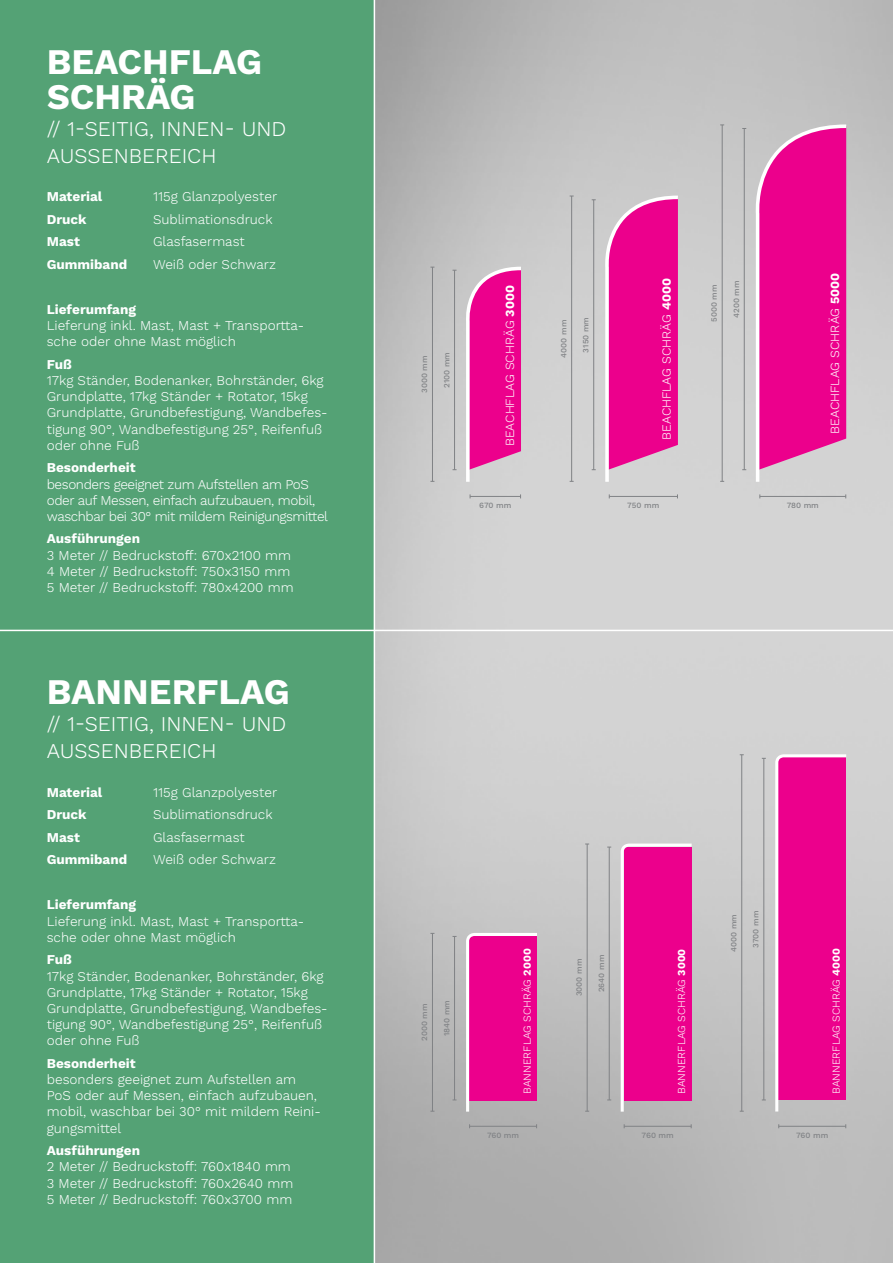
<style>
.page{position:relative;width:893px;height:1263px;background:#fff}
.page>*{position:absolute;margin:0;border:0;box-sizing:border-box;transform-origin:0 0}
.t1{font:700 36px/34.5px "Work Sans";color:#fff}
.t2{font:300 21px/27px "Work Sans";color:#fff}
.t3{font:300 13.5px/16.2px "Work Sans";color:#fff}
.t4{font:700 13.5px "Work Sans";color:#fff}
.t5{font:300 13.5px/16.2px "Work Sans";letter-spacing:-.03em;color:#fff}
.t6{font:300 12.45px "Work Sans";color:#fff}
.t7{font:300 10.65px "Work Sans";color:#fff}
.t8{font:500 7.95px "Work Sans";color:#808285}
.s1{font-weight:300}
.s2{font-weight:700}
</style>
<div class="page">
<div style="left:0;top:0;width:374px;height:1263px;background:#54a275"></div>
<img style="left:375px;top:0;width:518px;height:1263px">
<hr style="left:0;top:630px;width:893px;height:1px;background:#fff">
<hr style="left:760px;top:496px;width:86px;height:1px;background:#808285">
<svg style="left:742px;top:124px;width:104px;height:358px;background:#e43a9f"></svg>
<hr style="left:722px;top:125px;width:1px;height:356px;background:#808285">
<hr style="left:609px;top:496px;width:68px;height:1px;background:#808285">
<svg style="left:592px;top:196px;width:86px;height:286px;background:#e543a3"></svg>
<hr style="left:571px;top:196px;width:1px;height:285px;background:#808285">
<svg style="left:463px;top:267px;width:58px;height:215px;background:#e737a0"></svg>
<hr style="left:470px;top:496px;width:51px;height:1px;background:#808285">
<hr style="left:454px;top:270px;width:1px;height:200px;background:#808285">
<hr style="left:432px;top:267px;width:1px;height:214px;background:#808285">
<hr style="left:470px;top:1126px;width:67px;height:1px;background:#808285">
<hr style="left:454px;top:936px;width:1px;height:164px;background:#808285">
<hr style="left:432px;top:933px;width:1px;height:178px;background:#808285">
<svg style="left:466px;top:933px;width:71px;height:178px;background:#e91894"></svg>
<hr style="left:779px;top:1126px;width:67px;height:1px;background:#808285">
<hr style="left:763px;top:758px;width:1px;height:342px;background:#808285">
<hr style="left:741px;top:755px;width:1px;height:356px;background:#808285">
<svg style="left:775px;top:754px;width:71px;height:357px;background:#eb1393"></svg>
<hr style="left:624px;top:1126px;width:67px;height:1px;background:#808285">
<hr style="left:609px;top:847px;width:1px;height:253px;background:#808285">
<hr style="left:587px;top:844px;width:1px;height:267px;background:#808285">
<svg style="left:621px;top:843px;width:71px;height:268px;background:#ea1493"></svg>
<h1 class="t1" style="left:47px;top:46px;width:217px">Beachf lag<br>Schräg</h1>
<h2 class="t2" style="left:47px;top:116px;width:238px">// 1-seitig, I nnen- und<br>AuSSenbereich</h2>
<p class="t4" style="left:47px;top:189px;width:57px">Material</p>
<p class="t3" style="left:153px;top:189px;width:126px">115g Glanzpolyester</p>
<p class="t4" style="left:47px;top:211px;width:78px">Druck <span class="s1">S</span></p>
<p class="t3" style="left:161px;top:212px;width:113px">ublimationsdruck</p>
<p class="t4" style="left:47px;top:234px;width:35px">Mast</p>
<p class="t3" style="left:153px;top:234px;width:93px">Glasfasermast</p>
<p class="t4" style="left:47px;top:256px;width:82px">Gummiband</p>
<p class="t3" style="left:153px;top:257px;width:124px">Weiß oder Schwarz</p>
<p class="t4" style="left:47px;top:301px;width:91px">Lieferumfang</p>
<p class="t3" style="left:47px;top:318px;width:259px">Lieferung inkl. M ast, M ast + Transportta&shy;sche oder ohne Mast möglich</p>
<p class="t4" style="left:47px;top:356px;width:27px">Fuß</p>
<p class="t3" style="left:47px;top:373px;width:282px">17kg Ständer, Bodenanker, Bohrständer, 6kg Grundplatte, 17kg Ständer + Rotator, 15kg Grundplatte, Grundbefestigung, Wandbefes&shy;tigung 90°, Wandbefestigung 25°, Reifenfuß oder ohne Fuß</p>
<p class="t4" style="left:47px;top:460px;width:90px">Besonderheit</p>
<p class="t5" style="left:47px;top:476px;width:283px">besonders geeignet zum Aufstellen am PoS oder auf Messen, einfach aufzubauen, mobil, waschbar bei 30° mit mildem Reinigungsmittel</p>
<p class="t4" style="left:47px;top:531px;width:95px">Ausführungen</p>
<p class="t3" style="left:47px;top:547px;width:248px">3 M eter // Bedruckstoff: 670x2100 mm<br>4 M eter // Bedruckstoff: 750x3150 mm<br>5 M eter // Bedruckstoff: 780x4200 mm</p>
<h1 class="t1" style="left:47px;top:676px;width:244px">Bannerflag</h1>
<h2 class="t2" style="left:47px;top:711px;width:238px">// 1-seitig, I nnen- und<br>AuSSenbereich</h2>
<p class="t4" style="left:47px;top:784px;width:57px">Material</p>
<p class="t3" style="left:153px;top:785px;width:126px">115g Glanzpolyester</p>
<p class="t4" style="left:47px;top:807px;width:78px">Druck <span class="s1">S</span></p>
<p class="t3" style="left:161px;top:807px;width:113px">ublimationsdruck</p>
<p class="t4" style="left:47px;top:829px;width:35px">Mast</p>
<p class="t3" style="left:153px;top:830px;width:93px">Glasfasermast</p>
<p class="t4" style="left:47px;top:852px;width:82px">Gummiband</p>
<p class="t3" style="left:153px;top:852px;width:124px">Weiß oder Schwarz</p>
<p class="t4" style="left:47px;top:897px;width:91px">Lieferumfang</p>
<p class="t3" style="left:47px;top:913px;width:259px">Lieferung inkl. M ast, M ast + Transportta&shy;sche oder ohne Mast möglich</p>
<p class="t4" style="left:47px;top:952px;width:27px">Fuß</p>
<p class="t3" style="left:47px;top:968px;width:282px">17kg Ständer, Bodenanker, Bohrständer, 6kg Grundplatte, 17kg Ständer + Rotator, 15kg Grundplatte, Grundbefestigung, Wandbefes&shy;tigung 90°, Wandbefestigung 25°, Reifenfuß oder ohne Fuß</p>
<p class="t4" style="left:47px;top:1055px;width:90px">Besonderheit</p>
<p class="t3" style="left:47px;top:1072px;width:276px">besonders geeignet zum Aufstellen am PoS oder auf M essen, einfach aufzubauen, mobil, waschbar bei 30° mit mildem Reini&shy;gungsmittel</p>
<p class="t4" style="left:47px;top:1143px;width:95px">Ausführungen</p>
<p class="t3" style="left:47px;top:1159px;width:248px">2 M eter // Bedruckstoff: 760x1840 mm<br>3 M eter // Bedruckstoff: 760x2640 mm<br>5 M eter // Bedruckstoff: 760x3700 mm</p>
<p class="t8" style="left:420px;top:393px;width:39px;rotate:-90deg">3000 mm</p>
<p class="t8" style="left:442px;top:388px;width:37px;rotate:-90deg">2100 mm</p>
<p class="t6" style="left:502px;top:446px;width:162px;rotate:-90deg">Beachflag Schräg <span class="s2">3000</span></p>
<p class="t8" style="left:479px;top:500px;width:34px">670 mm</p>
<p class="t8" style="left:559px;top:358px;width:39px;rotate:-90deg">4000 mm</p>
<p class="t8" style="left:581px;top:353px;width:37px;rotate:-90deg">3150 mm</p>
<p class="t6" style="left:659px;top:440px;width:163px;rotate:-90deg">Beachflag Schräg <span class="s2">4000</span></p>
<p class="t8" style="left:627px;top:500px;width:34px">750 mm</p>
<p class="t8" style="left:710px;top:322px;width:39px;rotate:-90deg">5000 mm</p>
<p class="t8" style="left:732px;top:318px;width:39px;rotate:-90deg">4200 mm</p>
<p class="t6" style="left:828px;top:434px;width:162px;rotate:-90deg">Beachflag Schräg <span class="s2">5000</span></p>
<p class="t8" style="left:787px;top:500px;width:34px">780 mm</p>
<p class="t8" style="left:420px;top:1041px;width:39px;rotate:-90deg">2000 mm</p>
<p class="t8" style="left:442px;top:1036px;width:38px;rotate:-90deg">1840 mm</p>
<p class="t7" style="left:521px;top:1094px;width:147px;rotate:-90deg">Bannerflag Schräg <span class="s2">2000</span></p>
<p class="t8" style="left:487px;top:1130px;width:34px">760 mm</p>
<p class="t8" style="left:575px;top:996px;width:39px;rotate:-90deg">3000 mm</p>
<p class="t7" style="left:675px;top:1094px;width:147px;rotate:-90deg">Bannerflag Schräg <span class="s2">3000</span></p>
<p class="t8" style="left:597px;top:992px;width:39px;rotate:-90deg">2640 mm</p>
<p class="t8" style="left:642px;top:1130px;width:34px">760 mm</p>
<p class="t8" style="left:729px;top:952px;width:39px;rotate:-90deg">4000 mm</p>
<p class="t8" style="left:751px;top:947px;width:38px;rotate:-90deg">3700 mm</p>
<p class="t7" style="left:830px;top:1094px;width:148px;rotate:-90deg">Bannerflag Schräg <span class="s2">4000</span></p>
<p class="t8" style="left:796px;top:1130px;width:34px">760 mm</p>
</div>
